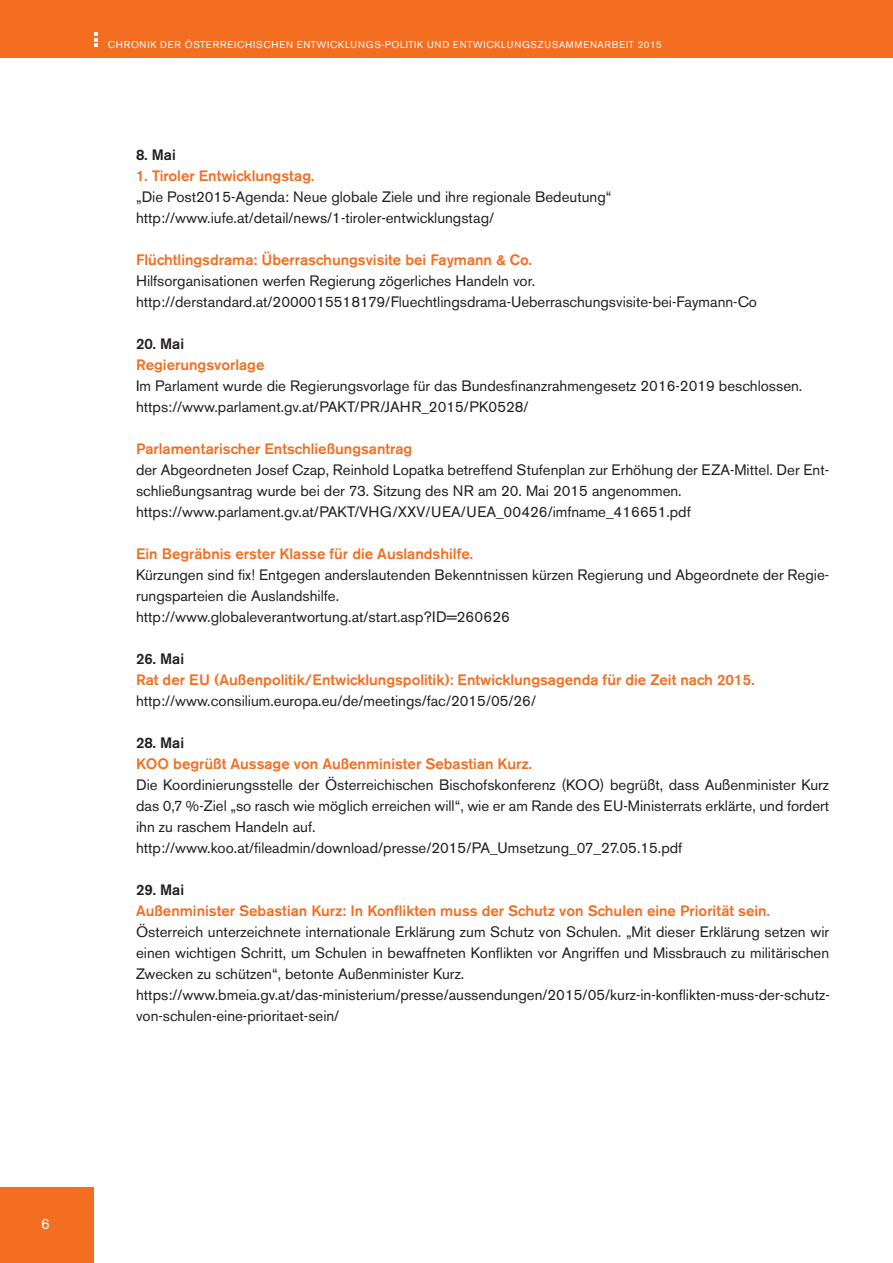
<style>
.page{position:relative;width:893px;height:1263px;background:#fff}
.page>*{position:absolute;margin:0;border:0;box-sizing:border-box;transform-origin:0 0}
.t1{font:15px/21px "Akzidenz Grotesk BE";color:#231f20}
.t2{font:500 15px "Akzidenz Grotesk BE";color:#f36e21}
.t3{font:500 15px "Akzidenz Grotesk BE";color:#231f20}
.t4{font:15px "Akzidenz Grotesk BE";color:#fff}
.t5{font:9.75px "Akzidenz Grotesk BE";letter-spacing:.07em;color:#fff}
</style>
<div class="page">
<div style="left:0;top:0;width:893px;height:58px;background:#f36e21"></div>
<div style="left:0;top:1188px;width:94px;height:75px;background:#f36e21"></div>
<svg style="left:94px;top:32px;width:3px;height:15px"></svg>
<p class="t5" style="left:108px;top:38px;width:556px">CHRONIK DER ÖSTERREICHISCHEN ENTWICKLUNGS-POLITIK UND ENTWICKLUNGSZUSAMMENARBEIT 2015</p>
<p class="t3" style="left:136px;top:145px;width:41px">8. Mai</p>
<p class="t2" style="left:136px;top:166px;width:180px">1. Tiroler Entwicklungstag.</p>
<p class="t1" style="left:136px;top:186px;width:477px">„Die Post2015-Agenda: Neue globale Ziele und ihre regionale Bedeutung“ http://www.iufe.at/detail/news/1-tiroler-entwicklungstag/</p>
<p class="t2" style="left:136px;top:250px;width:397px">Flüchtlingsdrama: Überraschungsvisite bei Faymann &amp; Co.</p>
<p class="t1" style="left:136px;top:270px;width:622px">Hilfsorganisationen werfen Regierung zögerliches Handeln vor. http://derstandard.at/2000015518179/Fluechtlingsdrama-Ueberraschungsvisite-bei-Faymann-Co</p>
<p class="t3" style="left:136px;top:334px;width:50px">20. Mai</p>
<p class="t2" style="left:136px;top:355px;width:130px">Regierungsvorlage</p>
<p class="t1" style="left:136px;top:375px;width:668px">Im Parlament wurde die Regierungsvorlage für das Bundesfinanzrahmengesetz 2016-2019 beschlossen. https://www.parlament.gv.at/PAKT/PR/JAHR_2015/PK0528/</p>
<p class="t2" style="left:136px;top:439px;width:278px">Parlamentarischer Entschließungsantrag</p>
<p class="t1" style="left:136px;top:459px;width:695px">der Abgeordneten Josef Czap, Reinhold Lopatka betreffend Stufenplan zur Erhöhung der EZA-Mittel. Der Ent&shy;schließungsantrag wurde bei der 73. Sitzung des NR am 20. Mai 2015 angenommen. https://www.parlament.gv.at/PAKT/VHG/XXV/UEA/UEA_00426/imfname_416651.pdf</p>
<p class="t2" style="left:136px;top:544px;width:338px">Ein Begräbnis erster Klasse für die Auslandshilfe.</p>
<p class="t1" style="left:136px;top:564px;width:695px">Kürzungen sind fix! Entgegen anderslautenden Bekenntnissen kürzen Regierung und Abgeordnete der Regie&shy;rungsparteien die Auslandshilfe.<br>http://www.globaleverantwortung.at/start.asp?ID=260626</p>
<p class="t3" style="left:136px;top:649px;width:50px">26. Mai</p>
<p class="t2" style="left:136px;top:670px;width:620px">Rat der EU (Außenpolitik/Entwicklungspolitik): Entwicklungsagenda für die Zeit nach 2015.</p>
<p class="t1" style="left:136px;top:690px;width:401px">http://www.consilium.europa.eu/de/meetings/fac/2015/05/26/</p>
<p class="t3" style="left:136px;top:733px;width:50px">28. Mai</p>
<p class="t2" style="left:136px;top:754px;width:397px">KOO begrüßt Aussage von Außenminister Sebastian Kurz.</p>
<p class="t1" style="left:136px;top:774px;width:695px">Die Koordinierungsstelle der Österreichischen Bischofskonferenz (KOO) begrüßt, dass Außenminister Kurz das 0,7 %-Ziel „so rasch wie möglich erreichen will“, wie er am Rande des EU-Ministerrats erklärte, und fordert ihn zu raschem Handeln auf. http://www.koo.at/fileadmin/download/presse/2015/PA_Umsetzung_07_27.05.15.pdf</p>
<p class="t3" style="left:136px;top:880px;width:50px">29. Mai</p>
<p class="t2" style="left:136px;top:901px;width:635px">Außenminister Sebastian Kurz: In Konflikten muss der Schutz von Schulen eine Priorität sein.</p>
<p class="t1" style="left:136px;top:921px;width:695px">Österreich unterzeichnete internationale Erklärung zum Schutz von Schulen. „Mit dieser Erklärung setzen wir einen wichtigen Schritt, um Schulen in bewaffneten Konflikten vor Angriffen und Missbrauch zu militärischen Zwecken zu schützen“, betonte Außenminister Kurz. https://www.bmeia.gv.at/das-ministerium/presse/aussendungen/2015/05/kurz-in-konflikten-muss-der-schutz&shy;von-schulen-eine-prioritaet-sein/</p>
<p class="t4" style="left:41px;top:1214px;width:10px">6</p>
</div>
